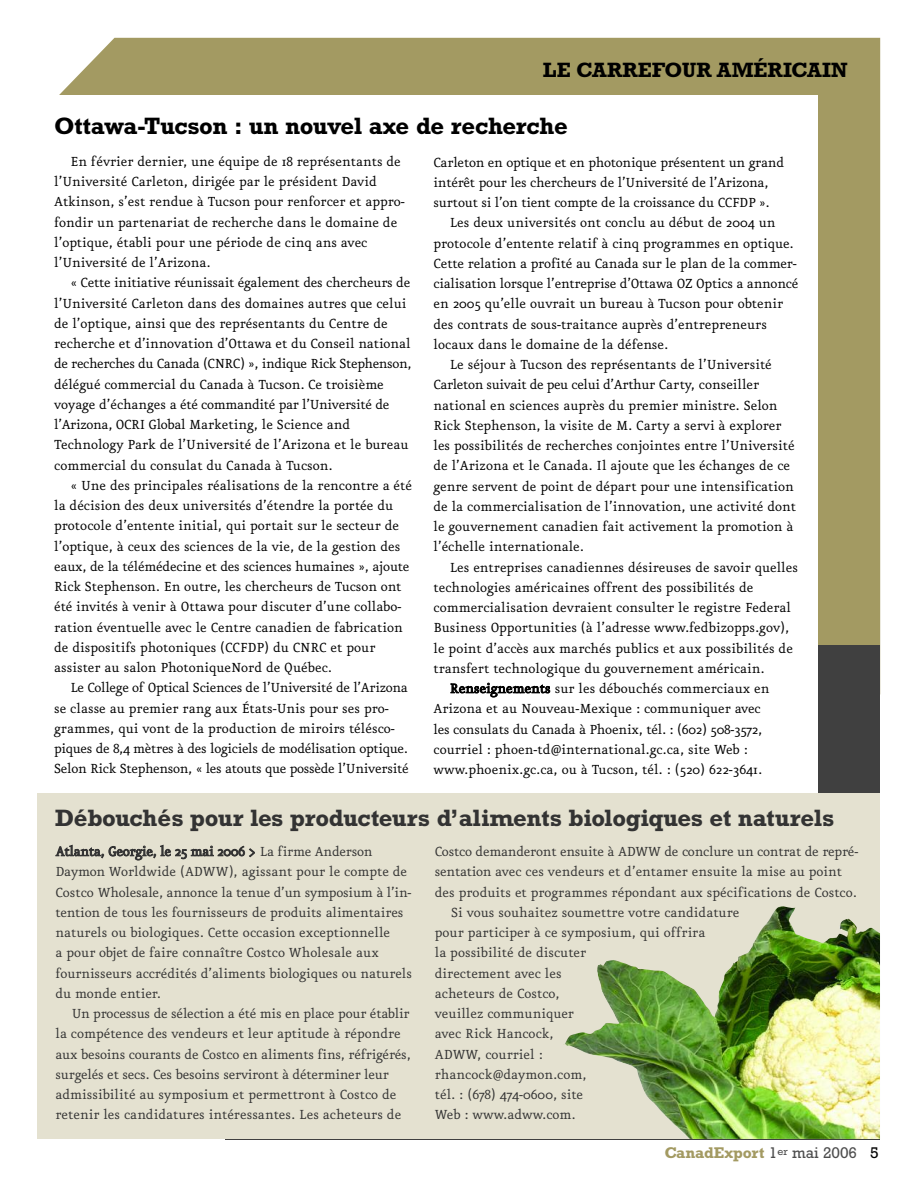
<style>
.page{position:relative;width:918px;height:1188px;background:#fff}
.page>*{position:absolute;margin:0;border:0;box-sizing:border-box;transform-origin:0 0}
.t1{font:700 24px "Rockwell";letter-spacing:-.01em;color:#333}
.t2{font:700 24px "Rockwell";letter-spacing:-.02em;color:#000}
.t3{font:700 21px "Rockwell";color:#000}
.t4{font:15.75px/20.2px "Eureka";color:#000}
.t5{font:15.75px/20.2px "Eureka";color:#333}
.t6{font:15.75px/20.2px "Eureka";letter-spacing:-.02em;color:#000}
.t7{font:15.75px "Eureka";letter-spacing:-.025em;color:#000}
.t8{font:700 15.75px "Rockwell";letter-spacing:-.005em;color:#a39a62}
.s1{font-weight:400;color:#4d4d4d}
.s2{font-weight:400;color:#000}
</style>
<div class="page">
<div style="left:59px;top:38px;width:821px;height:607px;background:#a39a62"></div>
<div style="left:38px;top:645px;width:842px;height:490px;background:#404040"></div>
<div style="left:30px;top:95px;width:788px;height:1044px;background:#fff"></div>
<div style="left:38px;top:794px;width:842px;height:345px;background:#e4e1d0"></div>
<img style="left:565px;top:906px;width:315px;height:233px">
<h2 class="t3" style="left:543px;top:63px;width:306px">LE CARREFOUR AMÉRICAIN</h2>
<h1 class="t2" style="left:54px;top:117px;width:515px">Ottawa-Tucson : un nouvel axe de recherche</h1>
<p class="t4" style="left:54px;top:150px;width:352px;text-indent:16px">En février dernier, une équipe de 18 représentants de l’Université Carleton, dirigée par le président David Atkinson, s’est rendue à Tucson pour renforcer et appro&shy;fondir un partenariat de recherche dans le domaine de l’optique, établi pour une période de cinq ans avec l’Université de l’Arizona.</p>
<p class="t4" style="left:54px;top:272px;width:359px;text-indent:16px">« Cette initiative réunissait également des chercheurs de l’Université Carleton dans des domaines autres que celui de l’optique, ainsi que des représentants du Centre de recherche et d’innovation d’Ottawa et du Conseil national de recherches du Canada (CNRC) », indique Rick Stephenson, délégué commercial du Canada à Tucson. Ce troisième voyage d’échanges a été commandité par l’Université de l’Arizona, OCRI Global Marketing, le Science and Technology Park de l’Université de l’Arizona et le bureau commercial du consulat du Canada à Tucson.</p>
<p class="t4" style="left:54px;top:474px;width:359px;text-indent:16px">« Une des principales réalisations de la rencontre a été la décision des deux universités d’étendre la portée du protocole d’entente initial, qui portait sur le secteur de l’optique, à ceux des sciences de la vie, de la gestion des eaux, de la télémédecine et des sciences humaines », ajoute Rick Stephenson. En outre, les chercheurs de Tucson ont été invités à venir à Ottawa pour discuter d’une collabo&shy;ration éventuelle avec le Centre canadien de fabrication de dispositifs photoniques (CCFDP) du CNRC et pour assister au salon PhotoniqueNord de Québec.</p>
<p class="t6" style="left:54px;top:677px;width:356px;text-indent:16px">Le College of Optical Sciences de l’Université de l’Arizona se classe au premier rang aux États-Unis pour ses pro&shy;grammes, qui vont de la production de miroirs télésco&shy;piques de 8,4 mètres à des logiciels de modélisation optique.<br>Selon Rick Stephenson, « les atouts que possède l’Université</p>
<p class="t4" style="left:434px;top:151px;width:352px">Carleton en optique et en photonique présentent un grand</p>
<p class="t4" style="left:434px;top:171px;width:337px">intérêt pour les chercheurs de l’Université de l’Arizona,</p>
<p class="t4" style="left:434px;top:192px;width:338px">surtout si l’on tient compte de la croissance du CCFDP ».</p>
<p class="t4" style="left:450px;top:212px;width:327px">Les deux universités ont conclu au début de 2004 un</p>
<p class="t4" style="left:434px;top:232px;width:362px">protocole d’entente relatif à cinq programmes en optique.</p>
<p class="t4" style="left:434px;top:252px;width:365px">Cette relation a profité au Canada sur le plan de la commer-</p>
<p class="t4" style="left:434px;top:273px;width:366px">cialisation lorsque l’entreprise d’Ottawa OZ Optics a annoncé</p>
<p class="t4" style="left:434px;top:293px;width:351px">en 2005 qu’elle ouvrait un bureau à Tucson pour obtenir</p>
<p class="t4" style="left:434px;top:313px;width:335px">des contrats de sous-traitance auprès d’entrepreneurs</p>
<p class="t4" style="left:434px;top:333px;width:236px">locaux dans le domaine de la défense.</p>
<p class="t4" style="left:450px;top:354px;width:324px">Le séjour à Tucson des représentants de l’Université</p>
<p class="t7" style="left:434px;top:375px;width:327px">Carleton suivait de peu celui d’Arthur Carty, conseiller</p>
<p class="t4" style="left:434px;top:394px;width:346px">national en sciences auprès du premier ministre. Selon</p>
<p class="t4" style="left:434px;top:414px;width:350px">Rick Stephenson, la visite de M. Carty a servi à explorer</p>
<p class="t4" style="left:434px;top:435px;width:363px">les possibilités de recherches conjointes entre l’Université</p>
<p class="t4" style="left:434px;top:455px;width:358px">de l’Arizona et le Canada. Il ajoute que les échanges de ce</p>
<p class="t4" style="left:434px;top:475px;width:362px">genre servent de point de départ pour une intensification</p>
<p class="t4" style="left:434px;top:495px;width:364px">de la commercialisation de l’innovation, une activité dont</p>
<p class="t4" style="left:434px;top:516px;width:361px">le gouvernement canadien fait activement la promotion à</p>
<p class="t4" style="left:434px;top:536px;width:152px">l’échelle internationale.</p>
<p class="t4" style="left:450px;top:556px;width:350px">Les entreprises canadiennes désireuses de savoir quelles</p>
<p class="t4" style="left:434px;top:576px;width:321px">technologies américaines offrent des possibilités de</p>
<p class="t4" style="left:434px;top:597px;width:359px">commercialisation devraient consulter le registre Federal</p>
<p class="t4" style="left:434px;top:617px;width:357px">Business Opportunities (à l’adresse www.fedbizopps.gov),</p>
<p class="t4" style="left:434px;top:637px;width:361px">le point d’accès aux marchés publics et aux possibilités de</p>
<p class="t4" style="left:434px;top:657px;width:333px">transfert technologique du gouvernement américain.</p>
<p class="t4" style="left:450px;top:678px;width:321px">Renseignements sur les débouchés commerciaux en</p>
<p class="t4" style="left:434px;top:698px;width:329px">Arizona et au Nouveau-Mexique : communiquer avec</p>
<p class="t4" style="left:434px;top:718px;width:330px">les consulats du Canada à Phoenix, tél. : (602) 508-3572,</p>
<p class="t4" style="left:434px;top:738px;width:316px">courriel : phoen-td@international.gc.ca, site Web :</p>
<p class="t4" style="left:434px;top:759px;width:330px">www.phoenix.gc.ca, ou à Tucson, tél. : (520) 622-3641.</p>
<h1 class="t1" style="left:55px;top:809px;width:781px">Débouchés pour les producteurs d’aliments biologiques et naturels</h1>
<p class="t5" style="left:55px;top:840px;width:358px">Atlanta, Georgie, le 25 mai 2006 &gt; La firme Anderson Daymon Worldwide (ADWW), agissant pour le compte de Costco Wholesale, annonce la tenue d’un symposium à l’in&shy;tention de tous les fournisseurs de produits alimentaires naturels ou biologiques. Cette occasion exceptionnelle<br>a pour objet de faire connaître Costco Wholesale aux fournisseurs accrédités d’aliments biologiques ou naturels du monde entier.</p>
<p class="t5" style="left:55px;top:1002px;width:357px;text-indent:16px">Un processus de sélection a été mis en place pour établir la compétence des vendeurs et leur aptitude à répondre aux besoins courants de Costco en aliments fins, réfrigérés, surgelés et secs. Ces besoins serviront à déterminer leur admissibilité au symposium et permettront à Costco de retenir les candidatures intéressantes. Les acheteurs de</p>
<p class="t5" style="left:435px;top:840px;width:425px">Costco demanderont ensuite à ADWW de conclure un contrat de repré-</p>
<p class="t5" style="left:435px;top:861px;width:409px">sentation avec ces vendeurs et d’entamer ensuite la mise au point</p>
<p class="t5" style="left:435px;top:881px;width:424px">des produits et programmes répondant aux spécifications de Costco.</p>
<p class="t5" style="left:451px;top:901px;width:290px">Si vous souhaitez soumettre votre candidature</p>
<p class="t5" style="left:435px;top:921px;width:272px">pour participer à ce symposium, qui offrira</p>
<p class="t5" style="left:435px;top:942px;width:153px">la possibilité de discuter</p>
<p class="t5" style="left:435px;top:962px;width:128px">directement avec les</p>
<p class="t5" style="left:435px;top:982px;width:126px">acheteurs de Costco,</p>
<p class="t5" style="left:435px;top:1002px;width:141px">veuillez communiquer</p>
<p class="t5" style="left:435px;top:1023px;width:120px">avec Rick Hancock,</p>
<p class="t5" style="left:435px;top:1043px;width:110px">ADWW, courriel :</p>
<p class="t5" style="left:435px;top:1063px;width:153px">rhancock@daymon.com,</p>
<p class="t5" style="left:435px;top:1083px;width:150px">tél. : (678) 474-0600, site</p>
<p class="t5" style="left:435px;top:1104px;width:142px">Web : www.adww.com.</p>
<p class="t8" style="left:665px;top:1147px;width:215px">CanadExport <span class="s1">1</span><sup>er</sup> <span class="s1">mai 2006</span> <span class="s2">5</span></p>
</div>
